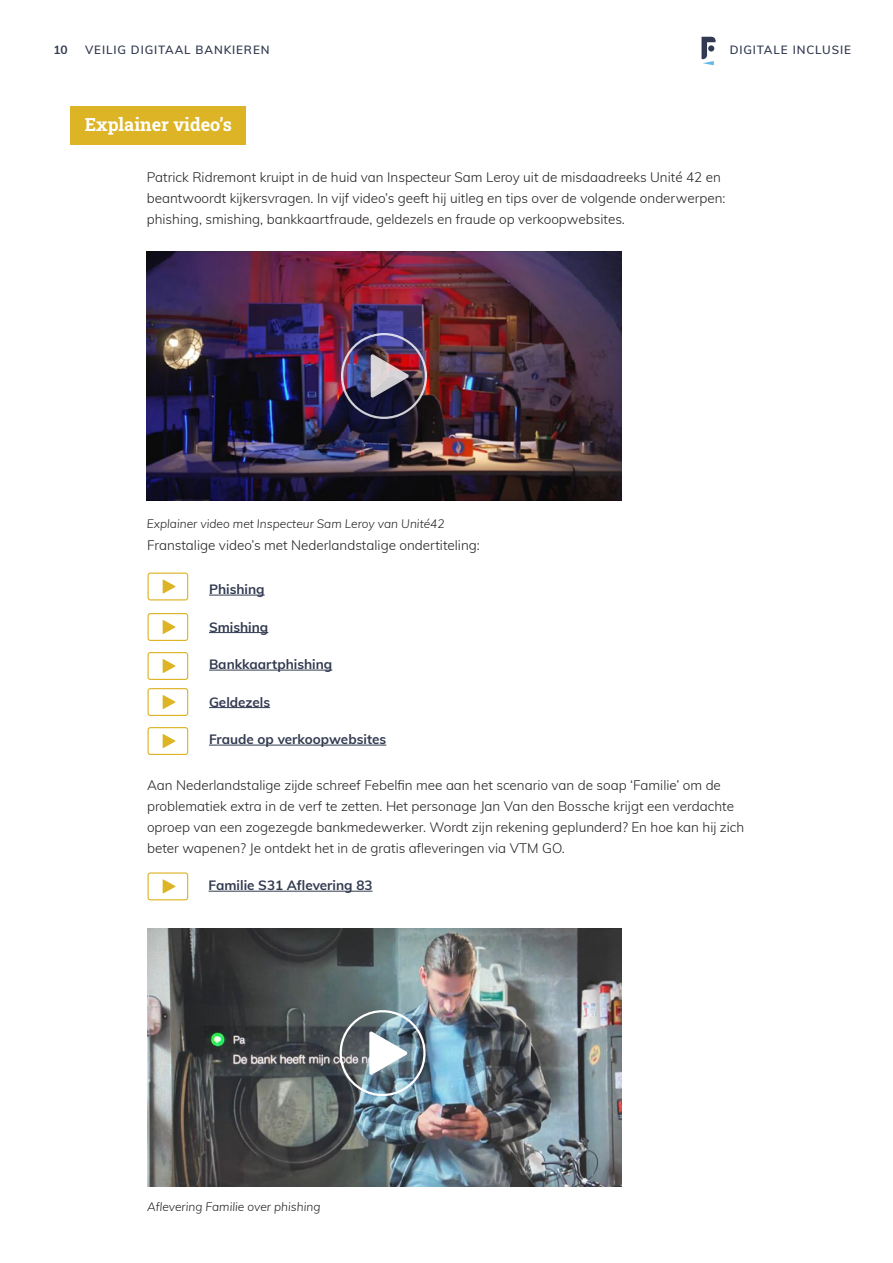
<style>
.page{position:relative;width:893px;height:1263px;background:#fff}
.page>*{position:absolute;margin:0;border:0;box-sizing:border-box;transform-origin:0 0}
.Body{font:700 18px "Roboto Slab";color:#fff}
.Body-2{font:300 13.5px/21px "Muli";color:#231f20}
.Body-3{font:700 13.5px "Muli";color:#313a50}
.Body-4{font:italic 300 12px "Muli";color:#231f20}
.t1{font:700 12px "Muli";color:#313a50}
.t2{font:600 11.7px "Muli";letter-spacing:.075em;color:#313a50}
</style>
<div class="page">
<svg style="left:701px;top:37px;width:15px;height:28px"></svg>
<svg style="left:147px;top:572px;width:41px;height:28px"></svg>
<hr style="left:209px;top:595px;width:56px;height:1px;background:#313a50">
<hr style="left:209px;top:632px;width:59px;height:1px;background:#313a50">
<hr style="left:209px;top:670px;width:123px;height:1px;background:#313a50">
<hr style="left:209px;top:707px;width:61px;height:1px;background:#313a50">
<hr style="left:209px;top:745px;width:177px;height:1px;background:#313a50">
<svg style="left:147px;top:613px;width:41px;height:28px"></svg>
<svg style="left:147px;top:652px;width:41px;height:28px"></svg>
<svg style="left:147px;top:688px;width:41px;height:28px"></svg>
<svg style="left:147px;top:727px;width:41px;height:28px"></svg>
<hr style="left:209px;top:891px;width:164px;height:1px;background:#313a50">
<svg style="left:147px;top:872px;width:41px;height:28px"></svg>
<img style="left:147px;top:929px;width:475px;height:257px">
<img style="left:336px;top:1008px;width:90px;height:96px">
<div style="left:70px;top:106px;width:175px;height:38px;background:#ddb425"></div>
<img style="left:146px;top:252px;width:476px;height:248px">
<img style="left:339px;top:331px;width:88px;height:89px">
<p class="t1" style="left:53px;top:41px;width:16px">10</p>
<p class="t2" style="left:730px;top:41px;width:123px">DIGITALE INCLUSIE</p>
<p class="t2" style="left:85px;top:42px;width:186px">VEILIG DIGITAAL BANKIEREN</p>
<p class="Body" style="left:85px;top:113px;width:149px">Explainer video’s</p>
<p class="Body-2" style="left:147px;top:166px;width:580px">Patrick Ridremont kruipt in de huid van Inspecteur Sam Leroy uit de misdaadreeks Unité 42 en beantwoordt kijkersvragen. In vijf video’s geeft hij uitleg en tips over de volgende onderwerpen: phishing, smishing, bankkaartfraude, geldezels en fraude op verkoopwebsites.</p>
<p class="Body-4" style="left:147px;top:515px;width:299px">Explainer video met Inspecteur Sam Leroy van Unité42</p>
<p class="Body-2" style="left:147px;top:534px;width:334px">Franstalige video’s met Nederlandstalige ondertiteling:</p>
<p class="Body-3" style="left:209px;top:579px;width:57px">Phishing</p>
<p class="Body-3" style="left:209px;top:617px;width:61px">Smishing</p>
<p class="Body-3" style="left:209px;top:654px;width:125px">Bankkaartphishing</p>
<p class="Body-3" style="left:209px;top:692px;width:63px">Geldezels</p>
<p class="Body-3" style="left:209px;top:729px;width:179px">Fraude op verkoopwebsites</p>
<p class="Body-2" style="left:147px;top:774px;width:599px">Aan Nederlandstalige zijde schreef Febelfin mee aan het scenario van de soap ‘Familie’ om de problematiek extra in de verf te zetten. Het personage Jan Van den Bossche krijgt een verdachte oproep van een zogezegde bankmedewerker. Wordt zijn rekening geplunderd? En hoe kan hij zich beter wapenen? Je ontdekt het in de gratis afleveringen via VTM GO.</p>
<p class="Body-3" style="left:209px;top:875px;width:165px">Familie S31 Aflevering 83</p>
<p class="Body-4" style="left:147px;top:1198px;width:175px">Aflevering Familie over phishing</p>
</div>
